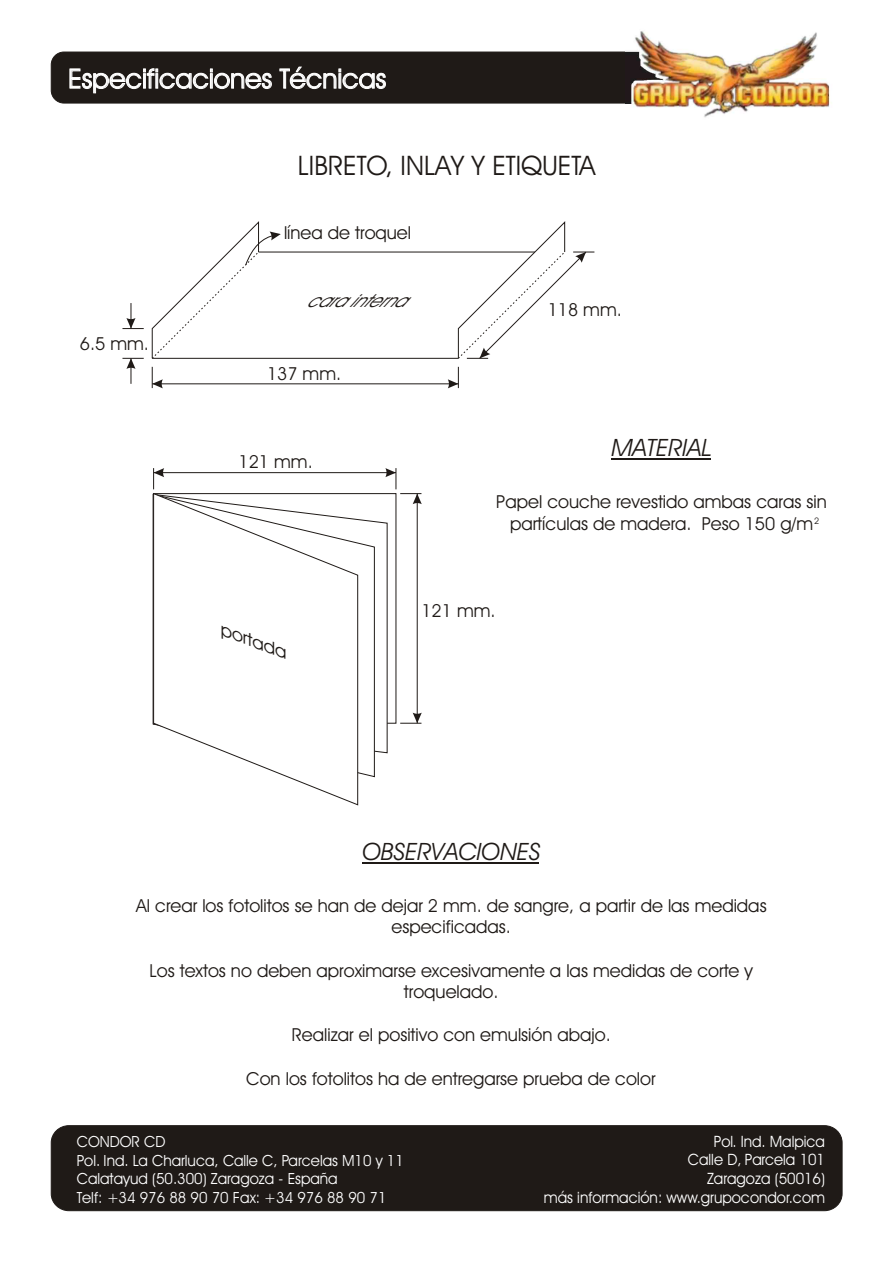
<style>
.page{position:relative;width:894px;height:1263px;background:#fff}
.page>*{position:absolute;margin:0;border:0;box-sizing:border-box;transform-origin:0 0}
.t1{font:27px "Avant Garde Bk BT";color:#fff}
.t2{font:27px "Avant Garde Bk BT";color:#1f1a17}
.t3{font:italic 24px "Avant Garde Bk BT";color:#1f1a17}
.t4{font:18px/21.6px "Avant Garde Bk BT";color:#1f1a17;text-align:center}
.t5{font:italic 18px "Avant Garde Bk BT";color:#1f1a17}
.t6{font:italic 16.8px "Avant Garde Bk BT";color:#1f1a17;scale:1.14 1}
.t7{font:15.75px/18.8px "Avant Garde Bk BT";color:#fff;text-align:right;scale:.96 1}
.t8{font:15.45px/18.5px "Avant Garde Bk BT";color:#fff}
</style>
<div class="page">
<div style="left:51px;top:52px;width:574px;height:51px;background:#1f1a17"></div>
<div style="left:51px;top:1125px;width:791px;height:86px;background:#1f1a17;border:1px solid #1f1a17;border-radius:17px"></div>
<img style="left:625px;top:31px;width:205px;height:87px">
<svg style="left:375px;top:494px;width:12px;height:259px"></svg>
<svg style="left:358px;top:494px;width:17px;height:283px"></svg>
<hr style="left:259px;top:252px;width:276px;height:1px;background:#1f1a17">
<hr style="left:152px;top:358px;width:306px;height:1px;background:#1f1a17">
<svg style="left:151px;top:221px;width:130px;height:138px"></svg>
<hr style="left:152px;top:384px;width:306px;height:1px;background:#1f1a17">
<svg style="left:122px;top:303px;width:22px;height:26px"></svg>
<svg style="left:122px;top:358px;width:22px;height:26px"></svg>
<svg style="left:457px;top:221px;width:137px;height:138px"></svg>
<svg style="left:152px;top:367px;width:11px;height:21px"></svg>
<svg style="left:448px;top:367px;width:11px;height:21px"></svg>
<svg style="left:153px;top:493px;width:205px;height:312px"></svg>
<hr style="left:154px;top:472px;width:242px;height:1px;background:#1f1a17">
<svg style="left:153px;top:468px;width:11px;height:21px"></svg>
<hr style="left:417px;top:494px;width:1px;height:229px;background:#1f1a17">
<svg style="left:400px;top:713px;width:22px;height:11px"></svg>
<svg style="left:385px;top:468px;width:37px;height:36px"></svg>
<hr style="left:612px;top:458px;width:99px;height:1px;background:#1f1a17">
<hr style="left:362px;top:862px;width:177px;height:1px;background:#1f1a17">
<h1 class="t1" style="left:68px;top:68px;width:319px">Especificaciones Técnicas</h1>
<h1 class="t2" style="left:298px;top:155px;width:299px">LIBRETO, INLAY Y ETIQUETA</h1>
<p class="t4" style="left:80px;top:334px;width:71px">6.5 mm.</p>
<p class="t4" style="left:284px;top:224px;width:129px">línea de troquel</p>
<p class="t5" style="left:306px;top:294px;width:116px">carainterna</p>
<p class="t4" style="left:267px;top:364px;width:76px">137 mm.</p>
<p class="t4" style="left:239px;top:453px;width:76px">121 mm.</p>
<p class="t4" style="left:548px;top:300px;width:76px">118 mm.</p>
<h2 class="t3" style="left:612px;top:438px;width:101px">MATERIAL</h2>
<p class="t4" style="left:496px;top:493px;width:332px">Papel couche revestido ambas caras sin partículas de madera. Peso 150 g/m<sup>2</sup></p>
<p class="t6" style="left:225px;top:623px;width:63px;rotate:20deg">portada</p>
<p class="t4" style="left:421px;top:601px;width:76px">121 mm.</p>
<h2 class="t3" style="left:362px;top:842px;width:180px">OBSERVACIONES</h2>
<p class="t4" style="left:136px;top:896px;width:632px">Al crear los fotolitos se han de dejar 2 mm. de sangre, a partir de las medidas especificadas.</p>
<p class="t4" style="left:149px;top:961px;width:605px">Los textos no deben aproximarse excesivamente a las medidas de corte y troquelado.</p>
<p class="t4" style="left:292px;top:1026px;width:320px">Realizar el positivo con emulsión abajo.</p>
<p class="t4" style="left:246px;top:1069px;width:411px">Con los fotolitos ha de entregarse prueba de color</p>
<p class="t8" style="left:77px;top:1134px;width:329px">CONDOR CD<br>Pol. Ind. La Charluca, Calle C, Parcelas M10 y 11<br>Calatayud (50.300) Zaragoza - España<br>Telf: +34 976 88 90 70 Fax: +34 976 88 90 71</p>
<p class="t7" style="left:544px;top:1133px;width:294px">Pol. Ind. Malpica<br>Calle D, Parcela 101<br>Zaragoza (50016)<br>más información: www.grupocondor.com</p>
</div>
